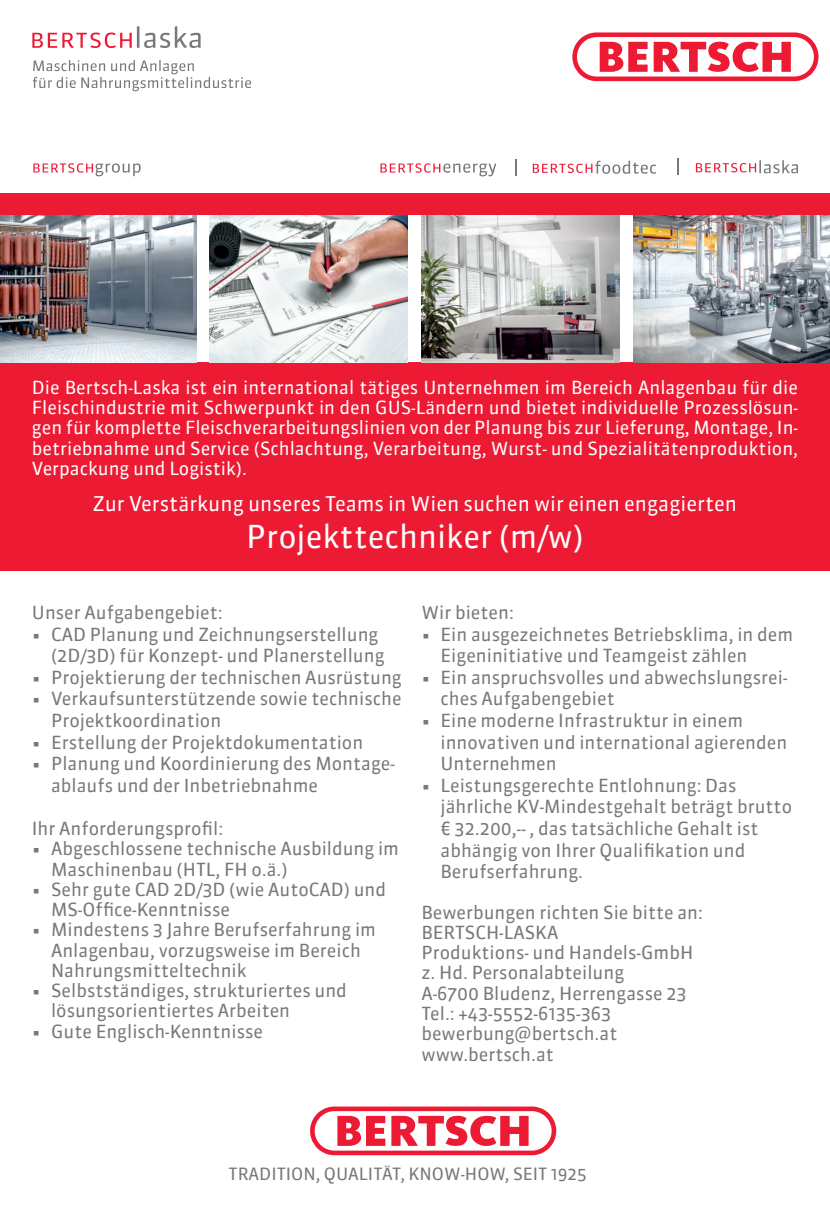
<style>
.page{position:relative;width:830px;height:1212px;background:#fff}
.page>*{position:absolute;margin:0;border:0;box-sizing:border-box;transform-origin:0 0}
.t1{font:31.5px "Sanuk";color:#fff}
.t2{font:20.25px "Sanuk";color:#fff}
.t3{font:18px/20.2px "Sanuk";color:#76787b}
.t4{font:18px/20.2px "Sanuk";color:#fff;text-align:justify}
.t5{font:16.88px "Sanuk";color:#76787b}
</style>
<div class="page">
<svg style="left:380px;top:163px;width:116px;height:13px"></svg>
<svg style="left:532px;top:161px;width:124px;height:13px"></svg>
<svg style="left:33px;top:163px;width:108px;height:13px"></svg>
<svg style="left:695px;top:160px;width:102px;height:13px"></svg>
<svg style="left:515px;top:159px;width:1px;height:16px"></svg>
<svg style="left:677px;top:158px;width:1px;height:17px"></svg>
<div style="left:0;top:193px;width:829px;height:378px;background:#ed1a33"></div>
<div style="left:0;top:215px;width:829px;height:147px;background:#fff"></div>
<svg style="left:32px;top:33px;width:100px;height:15px"></svg>
<hr style="left:137px;top:26px;width:2px;height:22px;background:#76787b">
<svg style="left:144px;top:26px;width:56px;height:22px"></svg>
<svg style="left:33px;top:60px;width:218px;height:31px"></svg>
<svg style="left:572px;top:32px;width:246px;height:49px"></svg>
<svg style="left:310px;top:1106px;width:246px;height:49px"></svg>
<img style="left:0;top:215px;width:196px;height:147px">
<img style="left:210px;top:215px;width:197px;height:147px">
<img style="left:421px;top:215px;width:198px;height:147px">
<img style="left:633px;top:215px;width:196px;height:147px">
<p class="t4" style="left:32px;top:377px;width:767px">Die Bertsch-Laska ist ein international tätiges Unternehmen im Bereich Anlagenbau für die Fleischindustrie mit Schwerpunkt in den GUS-Ländern und bietet individuelle Prozesslösun&shy;gen für komplette Fleischverarbeitungslinien von der Planung bis zur Lieferung, Montage, In&shy;betriebnahme und Service (Schlachtung, Verarbeitung, Wurst- und Spezialitätenproduktion, Verpackung und Logistik).</p>
<p class="t2" style="left:93px;top:491px;width:645px">Zur Verstärkung unseres Teams in Wien suchen wir einen engagierten</p>
<h1 class="t1" style="left:246px;top:518px;width:339px">Projekttechniker (m/w)</h1>
<p class="t3" style="left:32px;top:602px;width:192px">Unser Aufgabengebiet:</p>
<p class="t3" style="left:51px;top:623px;width:335px;line-height:21.6px;text-indent:-19px">• CAD Planung und Zeichnungserstellung (2D/3D) für Konzept- und Planerstellung</p>
<p class="t3" style="left:32px;top:667px;width:371px">• Projektierung der technischen Ausrüstung</p>
<p class="t3" style="left:51px;top:688px;width:352px;line-height:21.6px;text-indent:-19px">• Verkaufsunterstützende sowie technische<br>Projektkoordination</p>
<p class="t3" style="left:32px;top:732px;width:333px">• Erstellung der Projektdokumentation</p>
<p class="t3" style="left:51px;top:753px;width:345px;line-height:21.6px;text-indent:-19px">• Planung und Koordinierung des Montage&shy;ablaufs und der Inbetriebnahme</p>
<p class="t3" style="left:32px;top:818px;width:193px">Ihr Anforderungsprofil:</p>
<p class="t3" style="left:51px;top:838px;width:349px;text-indent:-19px">• Abgeschlossene technische Ausbildung im<br>Maschinenbau (HTL, FH o.ä.)</p>
<p class="t3" style="left:51px;top:879px;width:336px;text-indent:-19px">• Sehr gute CAD 2D/3D (wie AutoCAD) und<br>MS-Office-Kenntnisse</p>
<p class="t3" style="left:51px;top:919px;width:326px;text-indent:-19px">• Mindestens 3 Jahre Berufserfahrung im<br>Anlagenbau, vorzugsweise im Bereich<br>Nahrungsmitteltechnik</p>
<p class="t3" style="left:51px;top:980px;width:297px;text-indent:-19px">• Selbstständiges, strukturiertes und lösungsorientiertes Arbeiten</p>
<p class="t3" style="left:32px;top:1021px;width:232px">• Gute Englisch-Kenntnisse</p>
<p class="t3" style="left:421px;top:602px;width:94px">Wir bieten:</p>
<p class="t3" style="left:440px;top:623px;width:354px;line-height:21.6px;text-indent:-19px">• Ein ausgezeichnetes Betriebsklima, in dem<br>Eigeninitiative und Teamgeist zählen</p>
<p class="t3" style="left:440px;top:666px;width:348px;line-height:21.6px;text-indent:-19px">• Ein anspruchsvolles und abwechslungsrei&shy;ches Aufgabengebiet</p>
<p class="t3" style="left:440px;top:710px;width:348px;line-height:21.6px;text-indent:-19px">• Eine moderne Infrastruktur in einem innovativen und international agierenden<br>Unternehmen</p>
<p class="t3" style="left:440px;top:774px;width:353px;line-height:21.6px;text-indent:-19px">• Leistungsgerechte Entlohnung: Das jährliche KV-Mindestgehalt beträgt brutto € 32.200,-- , das tatsächliche Gehalt ist abhängig von Ihrer Qualifikation und Berufserfahrung.</p>
<p class="t3" style="left:421px;top:902px;width:283px">Bewerbungen richten Sie bitte an:<br>BERTSCH-LASKA<br>Produktions- und Handels-GmbH z. Hd. Personalabteilung<br>A-6700 Bludenz, Herrengasse 23<br>Tel.: +43-5552-6135-363 bewerbung@bertsch.at www.bertsch.at</p>
<p class="t5" style="left:228px;top:1164px;width:359px">TRADITION, QUALITÄT, KNOW-HOW, SEIT 1925</p>
</div>
